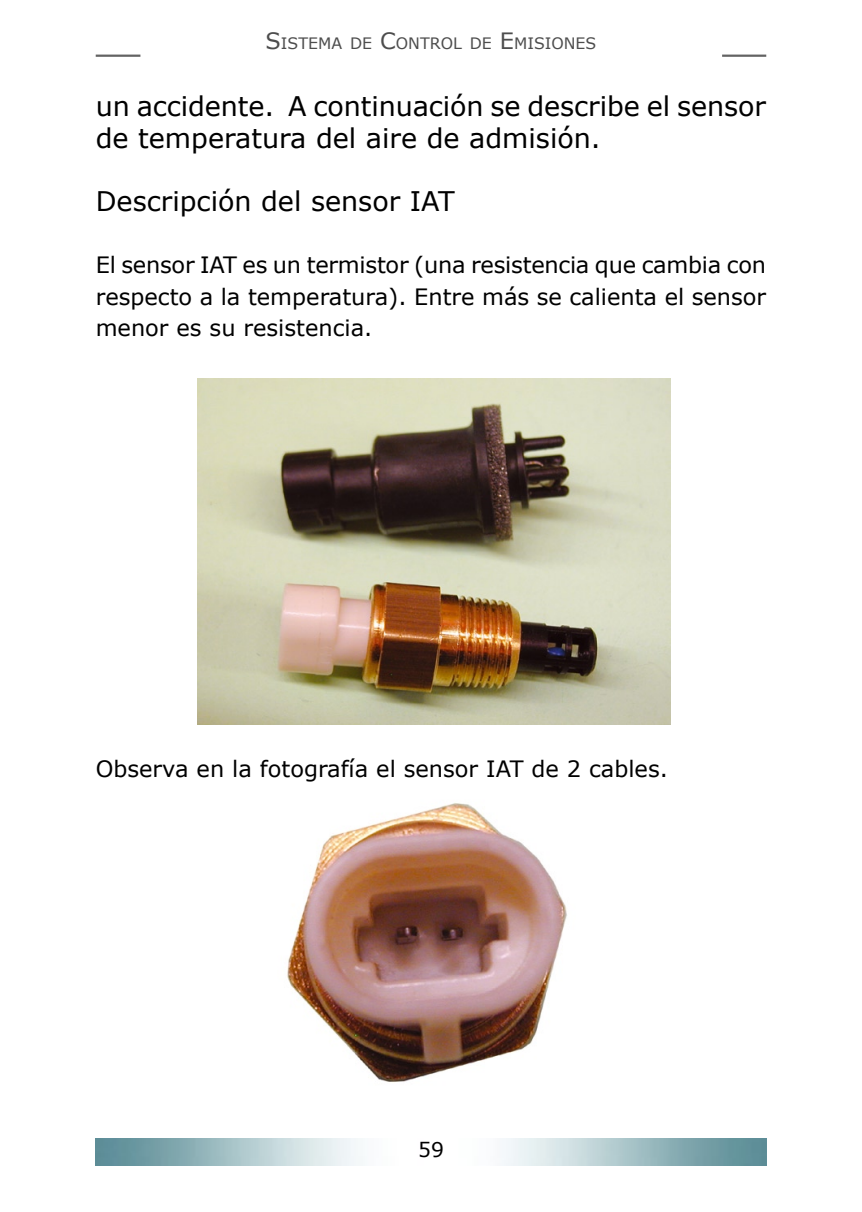
<style>
.page{position:relative;width:862px;height:1212px;background:#fff}
.page>*{position:absolute;margin:0;border:0;box-sizing:border-box;transform-origin:0 0}
.t1{font:27px/31.5px "Verdana";color:#000}
.t2{font:22.5px/31.5px "Verdana";color:#000;text-align:justify}
.t3{font:20.25px "Verdana";color:#000}
.t4{font:15.75px "Verdana";color:#4d4d4d}
.s1{font-size:22.5px}
</style>
<div class="page">
<svg style="left:96px;top:1165px;width:669px;height:1px"></svg>
<img style="left:96px;top:1138px;width:669px;height:27px">
<hr style="left:96px;top:55px;width:44px;height:2px;background:#636363">
<hr style="left:721px;top:55px;width:44px;height:2px;background:#636363">
<img style="left:198px;top:379px;width:472px;height:345px">
<img style="left:287px;top:803px;width:280px;height:279px">
<p class="t4" style="left:265px;top:33px;width:332px"><span class="s1">S</span>ISTEMA DE <span class="s1">C</span>ONTROL DE <span class="s1">E</span>MISIONES</p>
<p class="t1" style="left:96px;top:90px;width:671px">un accidente. A continuación se describe el sensor de temperatura del aire de admisión.</p>
<p class="t1" style="left:96px;top:184px;width:360px">Descripción del sensor IAT</p>
<p class="t2" style="left:96px;top:249px;width:671px">El sensor IAT es un termistor (una resistencia que cambia con respecto a la temperatura). Entre más se calienta el sensor menor es su resistencia.</p>
<p class="t2" style="left:96px;top:753px;width:573px">Observa en la fotografía el sensor IAT de 2 cables.</p>
<p class="t3" style="left:418px;top:1136px;width:27px">59</p>
</div>
